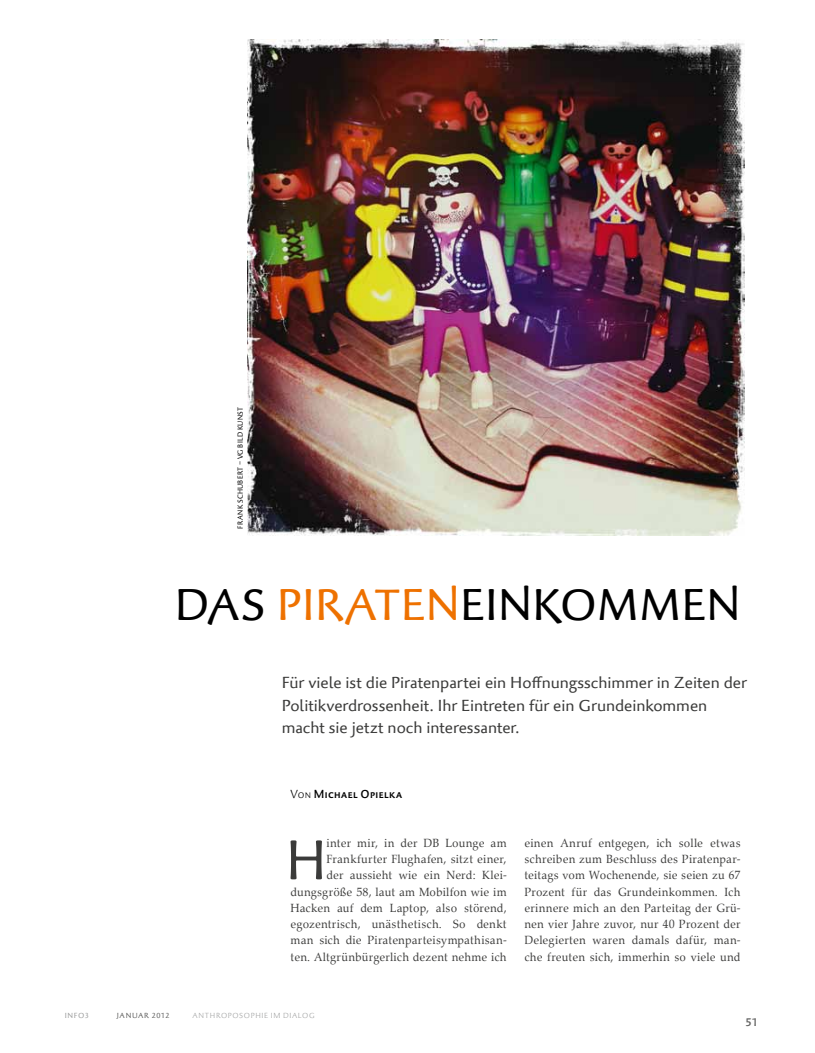
<style>
.page{position:relative;width:815px;height:1053px;background:#fff}
.page>*{position:absolute;margin:0;border:0;box-sizing:border-box;transform-origin:0 0}
.t1{font:57.25px "Palatino Sans Infl Com";color:#3b3b3a;scale:.95 1}
.t2{font:45px "Palatino Sans Infl Com";letter-spacing:.005em;color:#000}
.t3{font:16.25px/22.5px "Palatino Sans Com";color:#3b3b3a}
.t4{font:11.88px/16.2px "Palatino Nova";letter-spacing:.015em;color:#3b3b3a;text-align:right;scale:.95 1}
.t5{font:500 11.88px "Palatino Sans Com";letter-spacing:.035em;color:#000;scale:.95 1}
.t6{font:500 11.25px "Palatino Sans Com";color:#636362}
.t7{font:7.5px "Palatino Sans Com";letter-spacing:.045em;color:#000;scale:.9 1}
.t8{font:300 7.5px "Palatino Sans Com";letter-spacing:.085em;color:#9c9d9d}
.t9{font:7.5px "Palatino Sans Com";letter-spacing:.095em;color:#636362}
.t10{font:7.5px "Palatino Sans Com";letter-spacing:.095em;color:#9c9d9d}
.s1{color:#ee7100}
.s2{font-weight:300}
</style>
<div class="page">
<img style="left:248px;top:39px;width:496px;height:497px">
<p class="t7" style="left:236px;top:528px;width:137px;rotate:-90deg">Frank Sch ubert – VG Bi ld Kunst</p>
<h2 class="t2" style="left:175px;top:577px;width:567px">DAS <span class="s1">PIRATEN</span>EINKOMMEN</h2>
<h3 class="t3" style="left:282px;top:671px;width:467px">Für viele ist die Piratenpartei ein Hoffnungsschimmer in Zeiten der<br>Politikverdrossenheit. Ihr Eintreten für ein Grundeinkommen macht sie jetzt noch interessanter.</h3>
<p class="t5" style="left:291px;top:786px;width:119px"><span class="s2">Von</span> Michael Opielka</p>
<p class="t4" style="left:291px;top:835px;width:229px">inter mir, in der DB Lounge am Frankfurter Flughafen, sitzt einer,<br>der aussieht wie ein Nerd: Klei&shy;dungsgröße 58, laut am Mobilfon wie im Hacken auf dem Laptop, also störend, egozentrisch, unästhetisch. So denkt man sich die Piratenparteisympathisan&shy;ten. Altgrünbürgerlich dezent nehme ich</p>
<p class="t4" style="left:524px;top:834px;width:229px;text-align:justify">einen Anruf entgegen, ich solle etwas schreiben zum Beschluss des Piratenpar&shy;teitags vom Wochenende, sie seien zu 67<br>Prozent für das Grundeinkommen. Ich erinnere mich an den Parteitag der Grü&shy;nen vier Jahre zuvor, nur 40 Prozent der Delegierten waren damals dafür, man&shy;che freuten sich, immerhin so viele und</p>
<h1 class="t1" style="left:286px;top:824px;width:44px">H</h1>
<p class="t10" style="left:65px;top:1010px;width:26px">info3</p>
<p class="t9" style="left:116px;top:1010px;width:55px">Januar 2012</p>
<p class="t8" style="left:193px;top:1010px;width:124px">ANTHROPOSOPHIE IM DIALOG</p>
<p class="t6" style="left:745px;top:1014px;width:14px">51</p>
</div>
